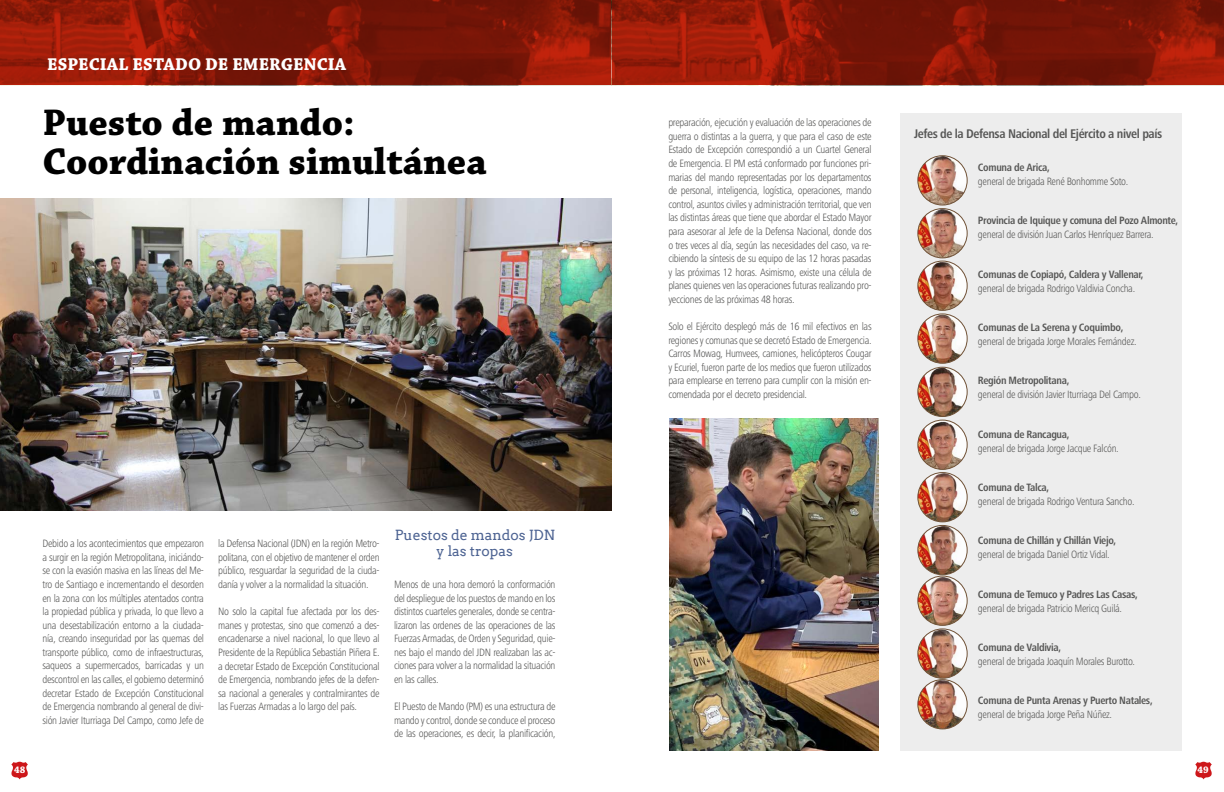
<style>
.page{position:relative;width:1224px;height:792px;background:#fff}
.page>*{position:absolute;margin:0;border:0;box-sizing:border-box;transform-origin:0 0}
.t1{font:700 39px/39px "Chaparral Pro";color:#000}
.t2{font:700 18px "Chaparral Pro";letter-spacing:.005em;color:#fff}
.t3{font:14px/16.8px "Arvo";color:#4e6493;text-align:center}
.t4{font:700 condensed 13px "Frutiger Next LTW1 G";letter-spacing:-.03em;color:#575756}
.t5{font:300 condensed 11px/13.6px "Frutiger Next LTW1 G";letter-spacing:-.03em;color:#575756;text-align:justify}
.t6{font:700 condensed 11px "Frutiger Next LTW1 G";letter-spacing:-.03em;color:#575756}
.t7{font:700 10px "Chaparral Pro";color:#fff}
.t8{font:700 6px "Arial";color:#cd171a}
</style>
<div class="page">
<div style="left:900px;top:113px;width:281px;height:638px;background:#ededed"></div>
<svg style="left:0;top:0;width:612px;height:85px;background:#851807"></svg>
<svg style="left:612px;top:0;width:612px;height:85px;background:#851807"></svg>
<img style="left:0;top:198px;width:612px;height:312px">
<img style="left:670px;top:418px;width:209px;height:333px">
<img style="left:918px;top:156px;width:49px;height:49px;border-radius:25px">
<div style="left:917px;top:155px;width:51px;height:51px;border:1px solid #705237;border-radius:50%"></div>
<img style="left:918px;top:209px;width:49px;height:49px;border-radius:25px">
<div style="left:917px;top:208px;width:51px;height:50px;border:1px solid #705237;border-radius:50%"></div>
<img style="left:918px;top:261px;width:49px;height:49px;border-radius:25px">
<div style="left:917px;top:261px;width:51px;height:50px;border:1px solid #705237;border-radius:50%"></div>
<img style="left:918px;top:314px;width:49px;height:49px;border-radius:25px">
<div style="left:917px;top:313px;width:51px;height:51px;border:1px solid #705237;border-radius:50%"></div>
<img style="left:918px;top:367px;width:49px;height:50px;border-radius:25px">
<div style="left:917px;top:367px;width:51px;height:50px;border:1px solid #705237;border-radius:50%"></div>
<img style="left:918px;top:420px;width:49px;height:49px">
<div style="left:917px;top:420px;width:51px;height:50px;border:1px solid #705237;border-radius:50%"></div>
<img style="left:918px;top:473px;width:49px;height:49px;border-radius:25px">
<div style="left:917px;top:472px;width:51px;height:50px;border:1px solid #705237;border-radius:50%"></div>
<img style="left:918px;top:526px;width:49px;height:49px">
<div style="left:917px;top:525px;width:51px;height:50px;border:1px solid #705237;border-radius:50%"></div>
<img style="left:918px;top:576px;width:49px;height:49px;border-radius:25px">
<div style="left:917px;top:576px;width:51px;height:50px;border:1px solid #705237;border-radius:50%"></div>
<img style="left:918px;top:629px;width:49px;height:49px;border-radius:25px">
<div style="left:917px;top:628px;width:51px;height:51px;border:1px solid #705237;border-radius:50%"></div>
<img style="left:918px;top:680px;width:49px;height:49px;border-radius:25px">
<div style="left:917px;top:679px;width:51px;height:50px;border:1px solid #705237;border-radius:50%"></div>
<svg style="left:11px;top:762px;width:17px;height:17px"></svg>
<svg style="left:1195px;top:762px;width:17px;height:17px"></svg>
<h2 class="t2" style="left:47px;top:54px;width:301px">ESPECIAL ESTADO DE EMERGENCIA</h2>
<h1 class="t1" style="left:43px;top:105px;width:446px">Puesto de mando:<br>Coordinación simultánea</h1>
<p class="t5" style="left:43px;top:537px;width:163px">Debido a los acontecimientos que empezaron a surgir en la región Metropolitana, iniciándo&shy;se con la evasión masiva en las líneas del Me&shy;tro de Santiago e incrementando el desorden en la zona con los múltiples atentados contra la propiedad pública y privada, lo que llevo a una desestabilización entorno a la ciudada&shy;nía, creando inseguridad por las quemas del transporte público, como de infraestructuras, saqueos a supermercados, barricadas y un descontrol en las calles, el gobierno determinó decretar Estado de Excepción Constitucional de Emergencia nombrando al general de divi&shy;sión Javier Iturriaga Del Campo, como Jefe de</p>
<p class="t5" style="left:218px;top:537px;width:163px">la Defensa Nacional (JDN) en la región Metro&shy;politana, con el objetivo de mantener el orden público, resguardar la seguridad de la ciuda&shy;danía y volver a la normalidad la situación.</p>
<p class="t5" style="left:218px;top:605px;width:163px">No solo la capital fue afectada por los des&shy;manes y protestas, sino que comenzó a des&shy;encadenarse a nivel nacional, lo que llevo al Presidente de la República Sebastián Piñera E. a decretar Estado de Excepción Constitucional de Emergencia, nombrando jefes de la defen&shy;sa nacional a generales y contralmirantes de las Fuerzas Armadas a lo largo del país.</p>
<p class="t3" style="left:395px;top:526px;width:161px">Puestos de mandos JDN y las tropas</p>
<p class="t5" style="left:394px;top:577px;width:163px">Menos de una hora demoró la conformación del despliegue de los puestos de mando en los distintos cuarteles generales, donde se centra&shy;lizaron las ordenes de las operaciones de las Fuerzas Armadas, de Orden y Seguridad, quie&shy;nes bajo el mando del JDN realizaban las ac&shy;ciones para volver a la normalidad la situación en las calles.</p>
<p class="t5" style="left:394px;top:700px;width:163px">El Puesto de Mando (PM) es una estructura de mando y control, donde se conduce el proceso de las operaciones, es decir, la planificación,</p>
<p class="t5" style="left:668px;top:116px;width:205px">preparación, ejecución y evaluación de las operaciones de guerra o distintas a la guerra, y que para el caso de este Estado de Excepción correspondió a un Cuartel General de Emergencia. El PM está conformado por funciones pri&shy;marias del mando representadas por los departamentos de personal, inteligencia, logística, operaciones, mando control, asuntos civiles y administración territorial, que ven las distintas áreas que tiene que abordar el Estado Mayor para asesorar al Jefe de la Defensa Nacional, donde dos o tres veces al día, según las necesidades del caso, va re&shy;cibiendo la síntesis de su equipo de las 12 horas pasadas y las próximas 12 horas. Asimismo, existe una célula de planes quienes ven las operaciones futuras realizando pro&shy;yecciones de las próximas 48 horas.</p>
<p class="t5" style="left:668px;top:320px;width:205px">Solo el Ejército desplegó más de 16 mil efectivos en las regiones y comunas que se decretó Estado de Emergencia.<br>Carros Mowag, Humvees, camiones, helicópteros Cougar y Ecuriel, fueron parte de los medios que fueron utilizados para emplearse en terreno para cumplir con la misión en&shy;comendada por el decreto presidencial.</p>
<p class="t4" style="left:914px;top:127px;width:250px">Jefes de la Defensa Nacional del Ejército a nivel país</p>
<p class="t6" style="left:978px;top:161px;width:73px">Comuna de Arica,</p>
<p class="t5" style="left:978px;top:174px;width:152px">general de brigada René Bonhomme Soto.</p>
<p class="t6" style="left:978px;top:214px;width:202px">Provincia de Iquique y comuna del Pozo Almonte,</p>
<p class="t5" style="left:978px;top:228px;width:177px">general de división Juan Carlos Henríquez Barrera.</p>
<p class="t6" style="left:978px;top:268px;width:167px">Comunas de Copiapó, Caldera y Vallenar,</p>
<p class="t5" style="left:978px;top:281px;width:159px">general de brigada Rodrigo Valdivia Concha.</p>
<p class="t6" style="left:978px;top:321px;width:147px">Comunas de La Serena y Coquimbo,</p>
<p class="t5" style="left:978px;top:334px;width:160px">general de brigada Jorge Morales Fernández.</p>
<p class="t6" style="left:978px;top:374px;width:93px">Región Metropolitana,</p>
<p class="t5" style="left:978px;top:388px;width:164px">general de división Javier Iturriaga Del Campo.</p>
<p class="t6" style="left:978px;top:428px;width:93px">Comuna de Rancagua,</p>
<p class="t5" style="left:978px;top:441px;width:142px">general de brigada Jorge Jacque Falcón.</p>
<p class="t6" style="left:978px;top:481px;width:73px">Comuna de Talca,</p>
<p class="t5" style="left:978px;top:494px;width:158px">general de brigada Rodrigo Ventura Sancho.</p>
<p class="t6" style="left:978px;top:534px;width:140px">Comuna de Chillán y Chillán Viejo,</p>
<p class="t5" style="left:978px;top:548px;width:133px">general de brigada Daniel Ortiz Vidal.</p>
<p class="t6" style="left:978px;top:588px;width:161px">Comuna de Temuco y Padres Las Casas,</p>
<p class="t5" style="left:978px;top:601px;width:146px">general de brigada Patricio Mericq Guilá.</p>
<p class="t6" style="left:978px;top:641px;width:85px">Comuna de Valdivia,</p>
<p class="t5" style="left:978px;top:655px;width:159px">general de brigada Joaquín Morales Burotto.</p>
<p class="t6" style="left:978px;top:694px;width:176px">Comuna de Punta Arenas y Puerto Natales,</p>
<p class="t5" style="left:978px;top:708px;width:136px">general de brigada Jorge Peña Núñez.</p>
<p class="t7" style="left:14px;top:764px;width:13px">48</p>
<p class="t7" style="left:1197px;top:764px;width:13px">49</p>
<p class="t8" style="left:21px;top:770px;width:6px">&amp;</p>
</div>
